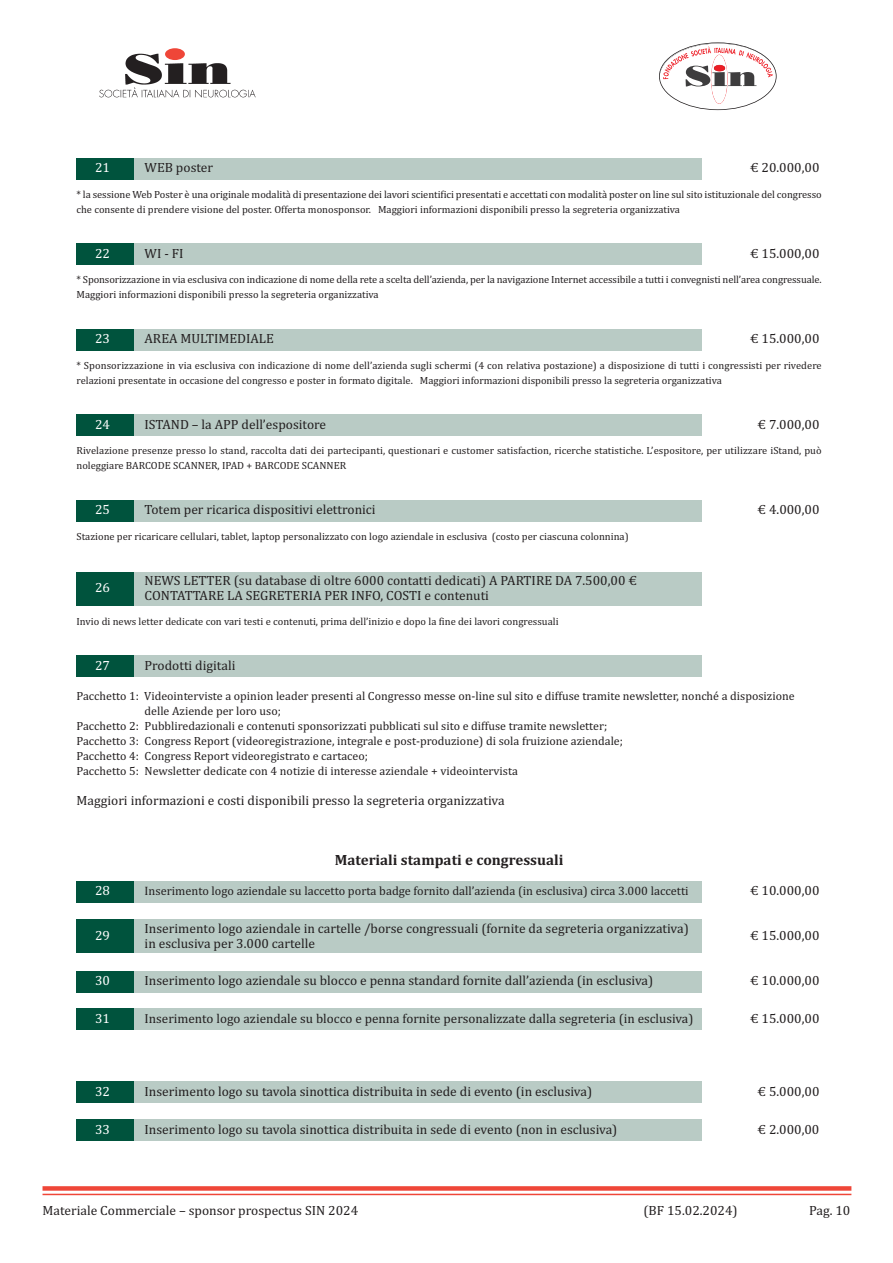
<style>
.page{position:relative;width:893px;height:1263px;background:#fff}
.page>*{position:absolute;margin:0;border:0;box-sizing:border-box;transform-origin:0 0}
.t1{font:700 15px "Cambria";color:#231f20}
.t2{font:13.5px/15px "Cambria";color:#231f20}
.t3{font:13.5px "Cambria";color:#fff}
.t4{font:13.2px "Cambria";color:#231f20}
.t5{font:12.3px "Cambria";color:#231f20}
.t6{font:12px "Cambria";color:#231f20}
.t7{font:10.5px/15px "Cambria";color:#231f20}
</style>
<div class="page">
<div style="left:77px;top:1119px;width:625px;height:21px;background:#b9cbc5"></div>
<div style="left:77px;top:1119px;width:57px;height:21px;background:#00533d"></div>
<div style="left:77px;top:1081px;width:625px;height:22px;background:#b9cbc5"></div>
<div style="left:77px;top:1081px;width:57px;height:22px;background:#00533d"></div>
<div style="left:77px;top:1008px;width:625px;height:21px;background:#b9cbc5"></div>
<div style="left:77px;top:1008px;width:57px;height:21px;background:#00533d"></div>
<div style="left:77px;top:971px;width:625px;height:22px;background:#b9cbc5"></div>
<div style="left:77px;top:971px;width:57px;height:22px;background:#00533d"></div>
<div style="left:77px;top:919px;width:625px;height:34px;background:#b9cbc5"></div>
<div style="left:77px;top:919px;width:57px;height:34px;background:#00533d"></div>
<div style="left:77px;top:881px;width:625px;height:22px;background:#b9cbc5"></div>
<div style="left:77px;top:881px;width:57px;height:22px;background:#00533d"></div>
<div style="left:77px;top:655px;width:625px;height:22px;background:#b9cbc5"></div>
<div style="left:77px;top:655px;width:57px;height:22px;background:#00533d"></div>
<div style="left:77px;top:572px;width:625px;height:34px;background:#b9cbc5"></div>
<div style="left:77px;top:572px;width:57px;height:34px;background:#00533d"></div>
<div style="left:77px;top:500px;width:625px;height:21px;background:#b9cbc5"></div>
<div style="left:77px;top:500px;width:57px;height:21px;background:#00533d"></div>
<div style="left:77px;top:415px;width:625px;height:21px;background:#b9cbc5"></div>
<div style="left:77px;top:415px;width:57px;height:21px;background:#00533d"></div>
<div style="left:77px;top:330px;width:625px;height:21px;background:#b9cbc5"></div>
<div style="left:77px;top:330px;width:57px;height:21px;background:#00533d"></div>
<div style="left:77px;top:243px;width:625px;height:22px;background:#b9cbc5"></div>
<div style="left:77px;top:243px;width:57px;height:22px;background:#00533d"></div>
<div style="left:77px;top:158px;width:625px;height:22px;background:#b9cbc5"></div>
<div style="left:77px;top:158px;width:57px;height:22px;background:#00533d"></div>
<img style="left:99px;top:53px;width:157px;height:45px">
<div style="left:165px;top:48px;width:20px;height:12px;background:#ef4638;border-radius:50%"></div>
<svg style="left:660px;top:43px;width:114px;height:66px"></svg>
<div style="left:659px;top:42px;width:118px;height:68px;border:2px solid #231f20;border-radius:50%"></div>
<div style="left:43px;top:1186px;width:808px;height:5px;background:#ef4638"></div>
<hr style="left:43px;top:1194px;width:808px;height:1px;background:#ef4638">
<p class="t3" style="left:95px;top:163px;width:16px">21</p>
<p class="t2" style="left:145px;top:161px;width:70px">WEB poster</p>
<p class="t2" style="left:750px;top:161px;width:71px">€ 20.000,00</p>
<p class="t7" style="left:77px;top:188px;width:747px">* la sessione Web Poster è una originale modalità di presentazione dei lavori scientifici presentati e accettati con modalità poster on line sul sito istituzionale del congresso che consente di prendere visione del poster. Offerta monosponsor. Maggiori informazioni disponibili presso la segreteria organizzativa</p>
<p class="t3" style="left:95px;top:248px;width:16px">22</p>
<p class="t2" style="left:145px;top:247px;width:40px">WI - FI</p>
<p class="t2" style="left:750px;top:247px;width:71px">€ 15.000,00</p>
<p class="t7" style="left:77px;top:273px;width:747px">* Sponsorizzazione in via esclusiva con indicazione di nome della rete a scelta dell’azienda, per la navigazione Internet accessibile a tutti i convegnisti nell’area congressuale.<br>Maggiori informazioni disponibili presso la segreteria organizzativa</p>
<p class="t3" style="left:95px;top:334px;width:16px">23</p>
<p class="t2" style="left:145px;top:332px;width:131px">AREA MULTIMEDIALE</p>
<p class="t2" style="left:750px;top:332px;width:71px">€ 15.000,00</p>
<p class="t7" style="left:77px;top:359px;width:747px">* Sponsorizzazione in via esclusiva con indicazione di nome dell’azienda sugli schermi (4 con relativa postazione) a disposizione di tutti i congressisti per rivedere relazioni presentate in occasione del congresso e poster in formato digitale. Maggiori informazioni disponibili presso la segreteria organizzativa</p>
<p class="t3" style="left:95px;top:419px;width:16px">24</p>
<p class="t2" style="left:145px;top:418px;width:183px">ISTAND – la APP dell’espositore</p>
<p class="t2" style="left:758px;top:418px;width:63px">€ 7.000,00</p>
<p class="t7" style="left:77px;top:444px;width:747px">Rivelazione presenze presso lo stand, raccolta dati dei partecipanti, questionari e customer satisfaction, ricerche statistiche. L’espositore, per utilizzare iStand, può noleggiare BARCODE SCANNER, IPAD + BARCODE SCANNER</p>
<p class="t3" style="left:95px;top:505px;width:16px">25</p>
<p class="t2" style="left:145px;top:503px;width:233px">Totem per ricarica dispositivi elettronici</p>
<p class="t2" style="left:758px;top:503px;width:63px">€ 4.000,00</p>
<p class="t7" style="left:77px;top:530px;width:554px">Stazione per ricaricare cellulari, tablet, laptop personalizzato con logo aziendale in esclusiva (costo per ciascuna colonnina)</p>
<p class="t3" style="left:95px;top:583px;width:16px">26</p>
<p class="t2" style="left:145px;top:574px;width:494px">NEWS LETTER (su database di oltre 6000 contatti dedicati) A PARTIRE DA 7.500,00 €<br>CONTATTARE LA SEGRETERIA PER INFO, COSTI e contenuti</p>
<p class="t7" style="left:77px;top:615px;width:484px">Invio di news letter dedicate con vari testi e contenuti, prima dell’inizio e dopo la fine dei lavori congressuali</p>
<p class="t3" style="left:95px;top:661px;width:16px">27</p>
<p class="t2" style="left:145px;top:659px;width:92px">Prodotti digitali</p>
<p class="t6" style="left:77px;top:692px;width:720px">Pacchetto 1: Videointerviste a opinion leader presenti al Congresso messe on-line sul sito e diffuse tramite newsletter, nonché a disposizione</p>
<p class="t6" style="left:145px;top:707px;width:138px">delle Aziende per loro uso;</p>
<p class="t6" style="left:77px;top:722px;width:532px">Pacchetto 2: Pubbliredazionali e contenuti sponsorizzati pubblicati sul sito e diffuse tramite newsletter;</p>
<p class="t6" style="left:77px;top:737px;width:548px">Pacchetto 3: Congress Report (videoregistrazione, integrale e post-produzione) di sola fruizione aziendale;</p>
<p class="t6" style="left:77px;top:752px;width:293px">Pacchetto 4: Congress Report videoregistrato e cartaceo;</p>
<p class="t6" style="left:77px;top:767px;width:443px">Pacchetto 5: Newsletter dedicate con 4 notizie di interesse aziendale + videointervista</p>
<p class="t2" style="left:77px;top:794px;width:430px">Maggiori informazioni e costi disponibili presso la segreteria organizzativa</p>
<h1 class="t1" style="left:335px;top:855px;width:230px">Materiali stampati e congressuali</h1>
<p class="t3" style="left:95px;top:886px;width:16px">28</p>
<p class="t5" style="left:145px;top:886px;width:546px">Inserimento logo aziendale su laccetto porta badge fornito dall’azienda (in esclusiva) circa 3.000 laccetti</p>
<p class="t2" style="left:750px;top:884px;width:71px">€ 10.000,00</p>
<p class="t3" style="left:95px;top:931px;width:16px">29</p>
<p class="t2" style="left:145px;top:922px;width:546px">Inserimento logo aziendale in cartelle /borse congressuali (fornite da segreteria organizzativa)</p>
<p class="t2" style="left:750px;top:929px;width:71px">€ 15.000,00</p>
<p class="t2" style="left:145px;top:937px;width:172px">in esclusiva per 3.000 cartelle</p>
<p class="t3" style="left:95px;top:976px;width:16px">30</p>
<p class="t2" style="left:145px;top:974px;width:510px">Inserimento logo aziendale su blocco e penna standard fornite dall’azienda (in esclusiva)</p>
<p class="t2" style="left:750px;top:974px;width:71px">€ 10.000,00</p>
<p class="t3" style="left:95px;top:1013px;width:16px">31</p>
<p class="t4" style="left:145px;top:1013px;width:550px">Inserimento logo aziendale su blocco e penna fornite personalizzate dalla segreteria (in esclusiva)</p>
<p class="t2" style="left:750px;top:1012px;width:71px">€ 15.000,00</p>
<p class="t3" style="left:95px;top:1087px;width:16px">32</p>
<p class="t2" style="left:145px;top:1085px;width:449px">Inserimento logo su tavola sinottica distribuita in sede di evento (in esclusiva)</p>
<p class="t2" style="left:758px;top:1085px;width:63px">€ 5.000,00</p>
<p class="t3" style="left:95px;top:1124px;width:16px">33</p>
<p class="t2" style="left:145px;top:1123px;width:474px">Inserimento logo su tavola sinottica distribuita in sede di evento (non in esclusiva)</p>
<p class="t2" style="left:758px;top:1123px;width:63px">€ 2.000,00</p>
<p class="t2" style="left:43px;top:1204px;width:317px">Materiale Commerciale – sponsor prospectus SIN 2024</p>
<p class="t2" style="left:643px;top:1204px;width:96px">(BF 15.02.2024)</p>
<p class="t2" style="left:809px;top:1204px;width:43px">Pag. 10</p>
</div>
